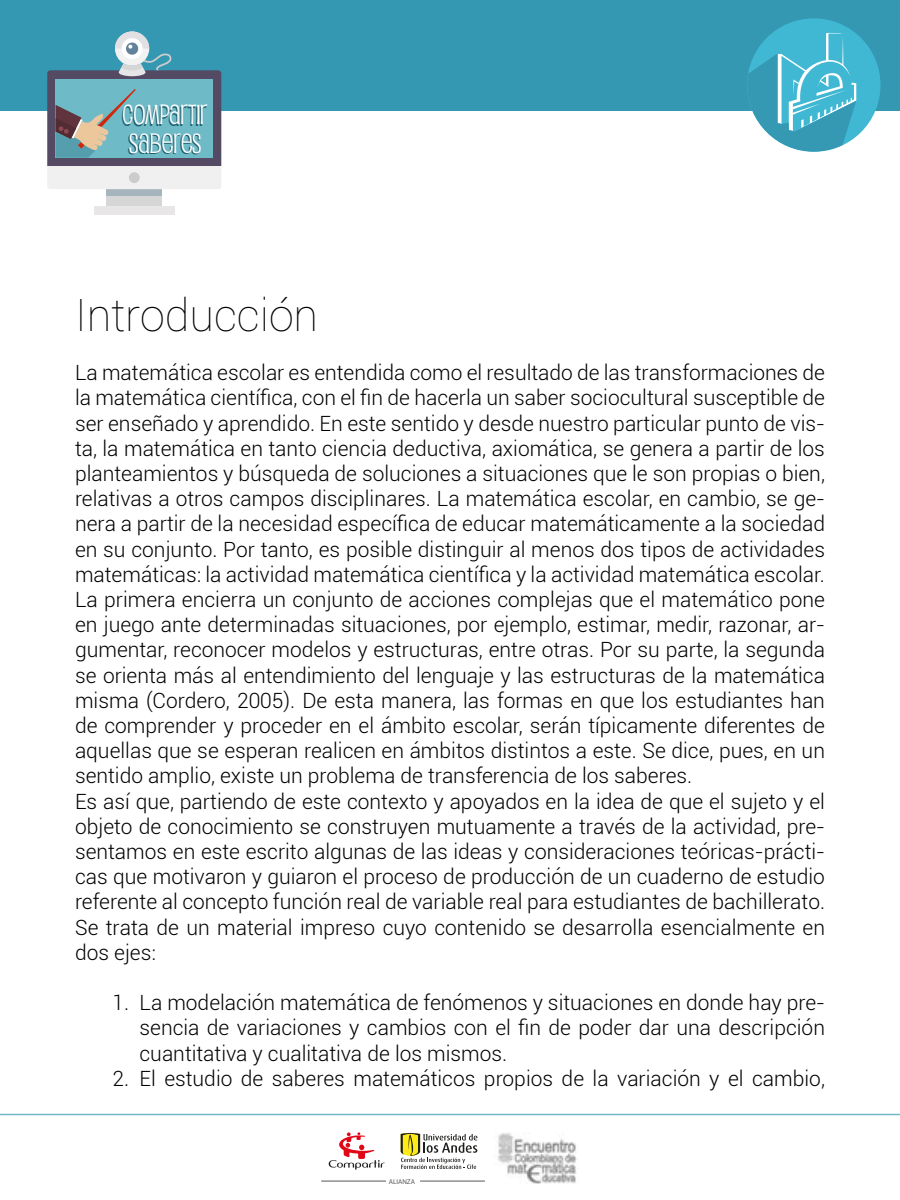
<style>
.page{position:relative;width:900px;height:1200px;background:#fff}
.page>*{position:absolute;margin:0;border:0;box-sizing:border-box;transform-origin:0 0}
.t1{font:100 45px "Roboto";color:#000}
.t2{font:27.3px/28.5px "Pupcat Rg";color:#fff}
.t3{font:300 21px/25.2px "Roboto";color:#000}
.t4{font:500 7.05px "Helvetica Neue";color:#575756}
</style>
<div class="page">
<img style="left:497px;top:1133px;width:80px;height:50px">
<hr style="left:321px;top:1181px;width:65px;height:1px;background:#575756">
<hr style="left:420px;top:1181px;width:65px;height:1px;background:#575756">
<svg style="left:329px;top:1132px;width:56px;height:38px"></svg>
<svg style="left:401px;top:1133px;width:76px;height:36px"></svg>
<div style="left:0;top:0;width:900px;height:111px;background:#3598b3"></div>
<div style="left:107px;top:188px;width:55px;height:20px;background:#d6d6d6"></div>
<div style="left:94px;top:206px;width:81px;height:8px;background:#e8e6e6"></div>
<div style="left:107px;top:189px;width:55px;height:6px;background:#a6b5bd"></div>
<svg style="left:47px;top:31px;width:174px;height:158px"></svg>
<div style="left:747px;top:18px;width:134px;height:134px;background:#40b8d4;border-radius:50%"></div>
<svg style="left:747px;top:33px;width:109px;height:119px"></svg>
<hr style="left:0;top:1114px;width:900px;height:1px;background:#6ebac7">
<h2 class="t2" style="left:123px;top:99px;width:87px">COMPARTIR<br>SABERES</h2>
<h1 class="t1" style="left:75px;top:284px;width:245px">Introducción</h1>
<p class="t3" style="left:75px;top:359px;width:752px">La matemática escolar es entendida como el resultado de las transformaciones de la matemática científica, con el fin de hacerla un saber sociocultural susceptible de ser enseñado y aprendido. En este sentido y desde nuestro particular punto de vis&shy;ta, la matemática en tanto ciencia deductiva, axiomática, se genera a partir de los planteamientos y búsqueda de soluciones a situaciones que le son propias o bien, relativas a otros campos disciplinares. La matemática escolar, en cambio, se ge&shy;nera a partir de la necesidad específica de educar matemáticamente a la sociedad en su conjunto. Por tanto, es posible distinguir al menos dos tipos de actividades matemáticas: la actividad matemática científica y la actividad matemática escolar.<br>La primera encierra un conjunto de acciones complejas que el matemático pone en juego ante determinadas situaciones, por ejemplo, estimar, medir, razonar, ar&shy;gumentar, reconocer modelos y estructuras, entre otras. Por su parte, la segunda se orienta más al entendimiento del lenguaje y las estructuras de la matemática misma (Cordero, 2005). De esta manera, las formas en que los estudiantes han de comprender y proceder en el ámbito escolar, serán típicamente diferentes de aquellas que se esperan realicen en ámbitos distintos a este. Se dice, pues, en un sentido amplio, existe un problema de transferencia de los saberes.<br>Es así que, partiendo de este contexto y apoyados en la idea de que el sujeto y el objeto de conocimiento se construyen mutuamente a través de la actividad, pre&shy;sentamos en este escrito algunas de las ideas y consideraciones teóricas-prácti&shy;cas que motivaron y guiaron el proceso de producción de un cuaderno de estudio referente al concepto función real de variable real para estudiantes de bachillerato.<br>Se trata de un material impreso cuyo contenido se desarrolla esencialmente en dos ejes:</p>
<p class="t3" style="left:140px;top:989px;width:687px;text-align:justify;text-indent:-27px">1. La modelación matemática de fenómenos y situaciones en donde hay pre&shy;sencia de variaciones y cambios con el fin de poder dar una descripción cuantitativa y cualitativa de los mismos.</p>
<p class="t3" style="left:113px;top:1065px;width:714px">2. El estudio de saberes matemáticos propios de la variación y el cambio,</p>
<p class="t4" style="left:389px;top:1178px;width:28px">ALIANZA</p>
</div>
